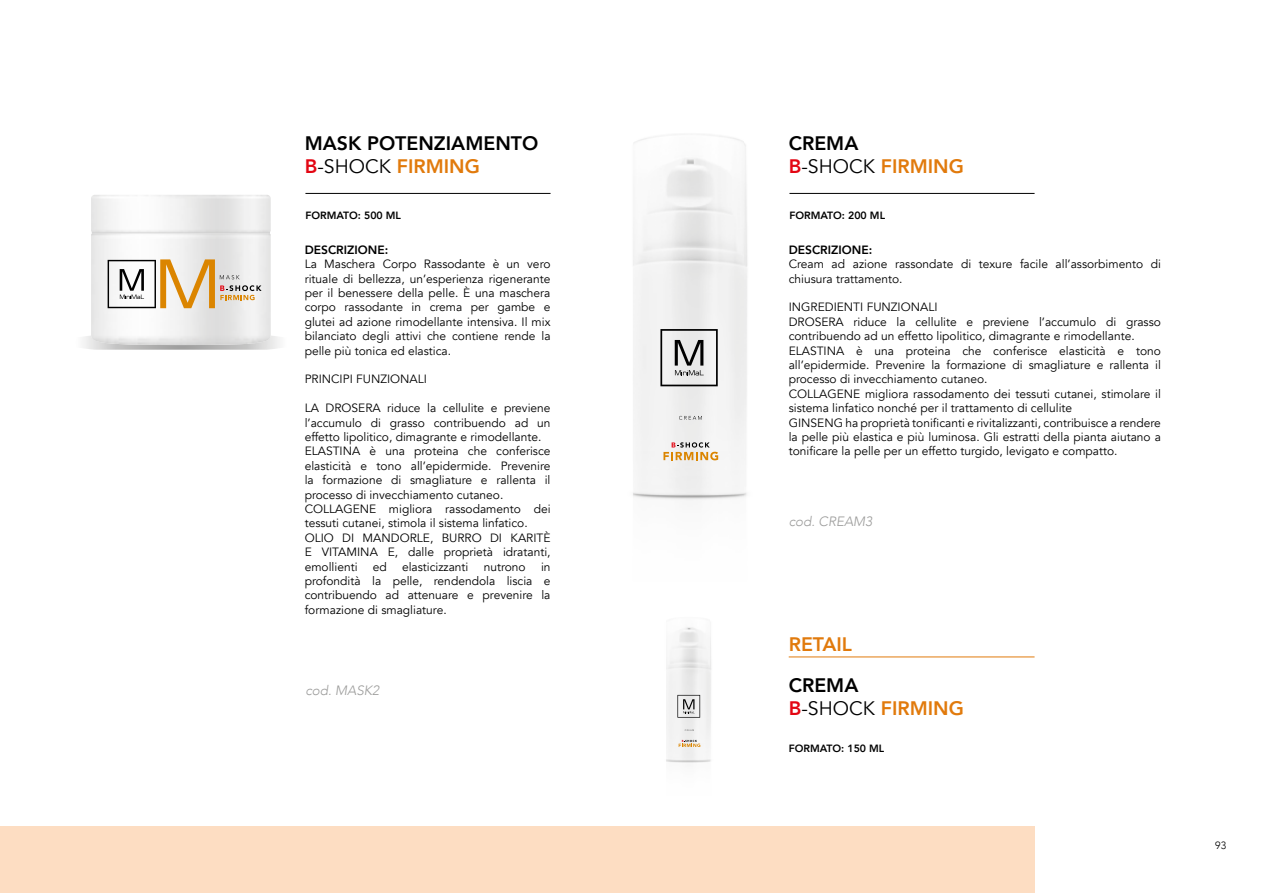
<style>
.page{position:relative;width:1263px;height:893px;background:#fff}
.page>*{position:absolute;margin:0;border:0;box-sizing:border-box;transform-origin:0 0}
.t1{font:800 19.5px/23.4px "Avenir";color:#e17a0c}
.t2{font:800 19.5px/23.4px "Avenir";color:#000}
.t3{font:italic 300 13.5px "Avenir";color:#9d9d9c}
.t4{font:12px/14.4px "Avenir";color:#000}
.t5{font:800 12px "Avenir";color:#000}
.t6{font:800 10.5px "Avenir";color:#000}
.t7{font:300 10.5px "Avenir";color:#000}
.s1{color:#e30613}
.s2{font-weight:400}
.s3{color:#e17a0c}
.s4{color:#000}
.s5{font-weight:400;color:#000}
</style>
<div class="page">
<div style="left:0;top:826px;width:1034px;height:67px;background:#fdddc2"></div>
<img style="left:524px;top:134px;width:328px;height:367px">
<svg style="left:679px;top:416px;width:23px;height:4px"></svg>
<svg style="left:663px;top:442px;width:55px;height:18px"></svg>
<svg style="left:660px;top:329px;width:58px;height:57px"></svg>
<img style="left:666px;top:627px;width:45px;height:136px">
<svg style="left:685px;top:729px;width:9px;height:2px"></svg>
<svg style="left:679px;top:740px;width:21px;height:7px"></svg>
<svg style="left:677px;top:695px;width:23px;height:23px"></svg>
<hr style="left:305px;top:193px;width:245px;height:1px;background:#000">
<hr style="left:789px;top:193px;width:245px;height:1px;background:#000">
<hr style="left:789px;top:657px;width:245px;height:1px;background:#e17a0c">
<svg style="left:83px;top:336px;width:197px;height:14px;background:#d2d1d1"></svg>
<img style="left:91px;top:195px;width:180px;height:145px">
<img style="left:91px;top:234px;width:180px;height:5px">
<svg style="left:108px;top:259px;width:154px;height:49px"></svg>
<h1 class="t2" style="left:305px;top:131px;width:235px">MASK POTENZIAMENTO<br><span class="s1">B</span><span class="s2">-SHOCK</span> <span class="s3">FIRMING</span></h1>
<h1 class="t1" style="left:789px;top:131px;width:177px"><span class="s4">CREMA<br></span><span class="s1">B</span><span class="s5">-SHOCK</span> FIRMING</h1>
<p class="t6" style="left:305px;top:207px;width:97px">FORMATO: 500 ML</p>
<p class="t6" style="left:789px;top:207px;width:97px">FORMATO: 200 ML</p>
<p class="t5" style="left:305px;top:240px;width:85px">DESCRIZIONE:</p>
<p class="t4" style="left:305px;top:257px;width:247px;text-align:justify">La Maschera Corpo Rassodante è un vero rituale di bellezza, un’esperienza rigenerante per il benessere della pelle. È una maschera corpo rassodante in crema per gambe e glutei ad azione rimodellante intensiva. Il mix bilanciato degli attivi che contiene rende la pelle più tonica ed elastica.</p>
<p class="t4" style="left:305px;top:372px;width:124px">PRINCIPI FUNZIONALI</p>
<p class="t4" style="left:305px;top:401px;width:247px">LA DROSERA riduce la cellulite e previene l’accumulo di grasso contribuendo ad un effetto lipolitico, dimagrante e rimodellante.<br>ELASTINA è una proteina che conferisce elasticità e tono all’epidermide. Prevenire la formazione di smagliature e rallenta il processo di invecchiamento cutaneo.<br>COLLAGENE migliora rassodamento dei tessuti cutanei, stimola il sistema linfatico.<br>OLIO DI MANDORLE, BURRO DI KARITÈ E VITAMINA E, dalle proprietà idratanti, emollienti</p>
<p class="t5" style="left:789px;top:240px;width:85px">DESCRIZIONE:</p>
<p class="t4" style="left:789px;top:257px;width:374px">Cream ad azione rassondate di texure facile all’assorbimento di chiusura trattamento.</p>
<p class="t4" style="left:789px;top:300px;width:374px">INGREDIENTI FUNZIONALI<br>DROSERA riduce la cellulite e previene l’accumulo di grasso contribuendo ad un effetto lipolitico, dimagrante e rimodellante.<br>ELASTINA è una proteina che conferisce elasticità e tono all’epidermide. Prevenire la formazione di smagliature e rallenta il processo di invecchiamento cutaneo.<br>COLLAGENE migliora rassodamento dei tessuti cutanei, stimolare il sistema linfatico nonché per il trattamento di cellulite<br>GINSENG ha proprietà tonificanti e rivitalizzanti, contribuisce a rendere la pelle più elastica e più luminosa. Gli estratti della pianta aiutano a tonificare la pelle per un effetto turgido, levigato e compatto.</p>
<p class="t3" style="left:789px;top:513px;width:85px">cod. CREAM3</p>
<p class="t4" style="left:373px;top:559px;width:16px">ed</p>
<p class="t4" style="left:402px;top:559px;width:68px">elasticizzanti</p>
<p class="t4" style="left:484px;top:559px;width:44px">nutrono</p>
<p class="t4" style="left:305px;top:559px;width:247px;text-align:justify;text-indent:236px">in profondità la pelle, rendendola liscia e contribuendo ad attenuare e prevenire la formazione di smagliature.</p>
<p class="t3" style="left:305px;top:682px;width:75px">cod. MASK2</p>
<h1 class="t1" style="left:789px;top:632px;width:65px">RETAIL</h1>
<h1 class="t1" style="left:789px;top:673px;width:177px"><span class="s4">CREMA<br></span><span class="s1">B</span><span class="s5">-SHOCK</span> FIRMING</h1>
<p class="t6" style="left:789px;top:741px;width:97px">FORMATO: 150 ML</p>
<p class="t7" style="left:1215px;top:839px;width:12px">93</p>
</div>
